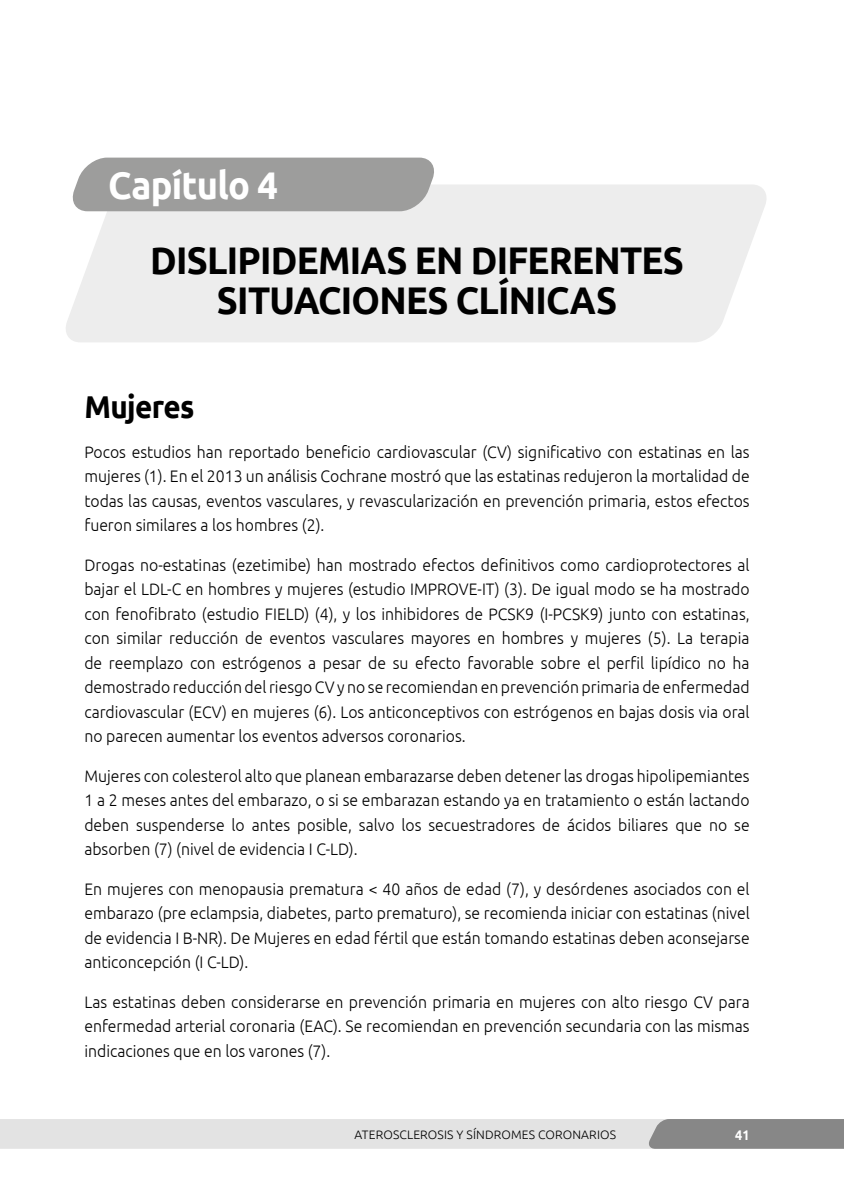
<style>
.page{position:relative;width:844px;height:1191px;background:#fff}
.page>*{position:absolute;margin:0;border:0;box-sizing:border-box;transform-origin:0 0}
.t1{font:700 38.5px/40.2px "Ubuntu";letter-spacing:-.02em;color:#000;text-align:center;scale:.94 1}
.t2{font:700 38.5px "Ubuntu";letter-spacing:-.02em;color:#fff;scale:.94 1}
.t3{font:700 31.5px "Ubuntu";letter-spacing:-.02em;color:#000;scale:.94 1}
.t4{font:300 16.62px/24.5px "Ubuntu";color:#000;text-align:justify;scale:.95 1}
.t5{font:700 14px "Ubuntu";color:#fff;scale:.9 1}
.t6{font:300 12.25px "Ubuntu";letter-spacing:.01em;color:#000}
</style>
<div class="page">
<svg style="left:0;top:1119px;width:843px;height:29px;background:#cecece"></svg>
<div style="left:66px;top:185px;width:700px;height:157px;background:#ededed"></div>
<svg style="left:66px;top:158px;width:374px;height:53px;background:#a3a3a2"></svg>
<h1 class="t2" style="left:108px;top:159px;width:182px">Capítulo 4</h1>
<h1 class="t1" style="left:150px;top:238px;width:569px">DISLIPIDEMIAS EN DIFERENTES<br>SITUACIONES CLÍNICAS</h1>
<h2 class="t3" style="left:84px;top:386px;width:119px">Mujeres</h2>
<p class="t4" style="left:84px;top:439px;width:701px">Pocos estudios han reportado beneficio cardiovascular (CV) significativo con estatinas en las mujeres (1). En el 2013 un análisis Cochrane mostró que las estatinas redujeron la mortalidad de todas las causas, eventos vasculares, y revascularización en prevención primaria, estos efectos fueron similares a los hombres (2).</p>
<p class="t4" style="left:84px;top:552px;width:701px">Drogas no-estatinas (ezetimibe) han mostrado efectos definitivos como cardioprotectores al bajar el LDL-C en hombres y mujeres (estudio IMPROVE-IT) (3). De igual modo se ha mostrado con fenofibrato (estudio FIELD) (4), y los inhibidores de PCSK9 (I-PCSK9) junto con estatinas, con similar reducción de eventos vasculares mayores en hombres y mujeres (5). La terapia de reemplazo con estrógenos a pesar de su efecto favorable sobre el perfil lipídico no ha demostrado reducción del riesgo CV y no se recomiendan en prevención primaria de enfermedad cardiovascular (ECV) en mujeres (6). Los anticonceptivos con estrógenos en bajas dosis via oral no parecen aumentar los eventos adversos coronarios.</p>
<p class="t4" style="left:84px;top:763px;width:701px">Mujeres con colesterol alto que planean embarazarse deben detener las drogas hipolipemiantes 1 a 2 meses antes del embarazo, o si se embarazan estando ya en tratamiento o están lactando deben suspenderse lo antes posible, salvo los secuestradores de ácidos biliares que no se absorben (7) (nivel de evidencia I C-LD).</p>
<p class="t4" style="left:84px;top:876px;width:701px">En mujeres con menopausia prematura &lt; 40 años de edad (7), y desórdenes asociados con el embarazo (pre eclampsia, diabetes, parto prematuro), se recomienda iniciar con estatinas (nivel de evidencia I B-NR). De Mujeres en edad fértil que están tomando estatinas deben aconsejarse anticoncepción (I C-LD).</p>
<p class="t4" style="left:84px;top:989px;width:701px">Las estatinas deben considerarse en prevención primaria en mujeres con alto riesgo CV para enfermedad arterial coronaria (EAC). Se recomiendan en prevención secundaria con las mismas indicaciones que en los varones (7).</p>
<p class="t6" style="left:354px;top:1127px;width:263px">ATEROSCLEROSIS Y SÍNDROMES CORONARIOS</p>
<p class="t5" style="left:735px;top:1125px;width:18px">41</p>
</div>
